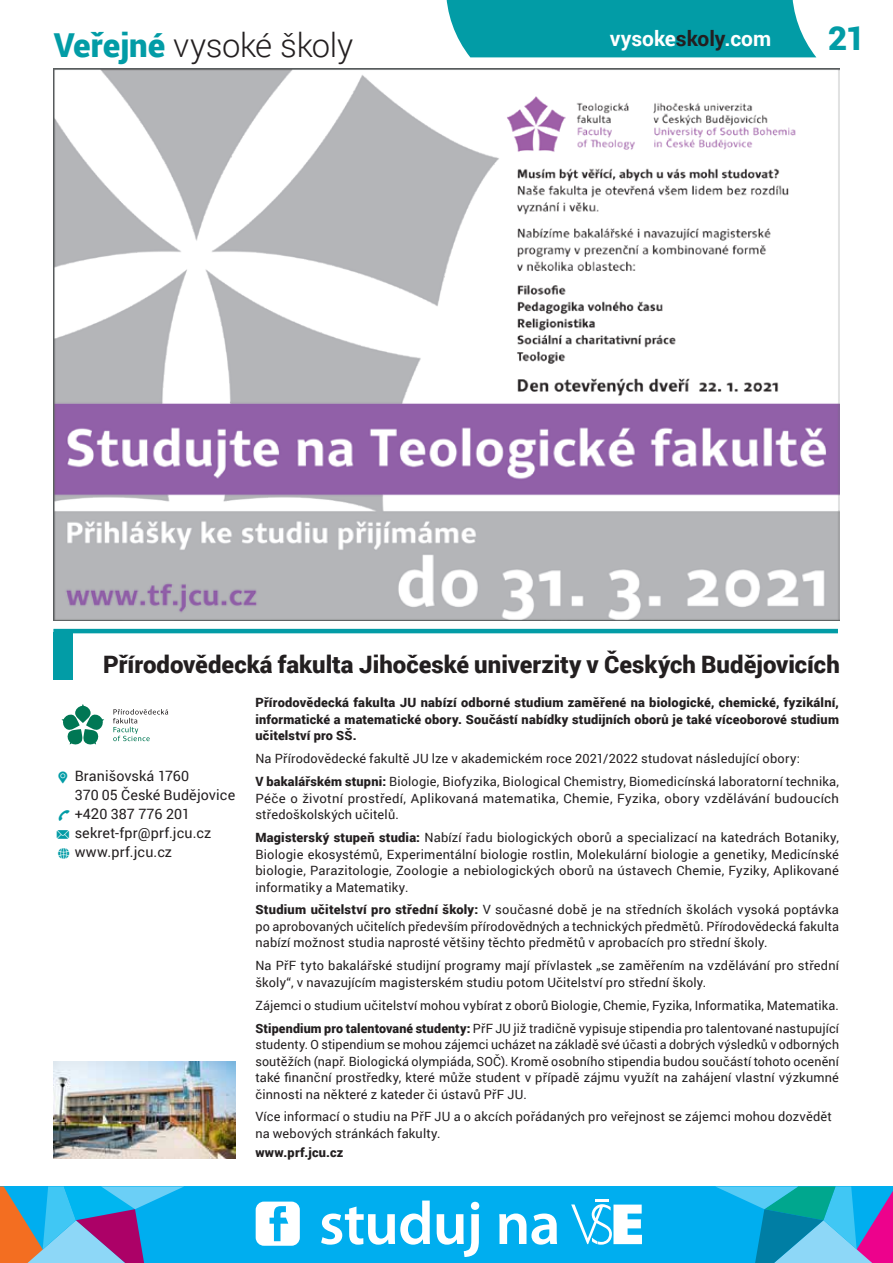
<style>
.page{position:relative;width:893px;height:1263px;background:#fff}
.page>*{position:absolute;margin:0;border:0;box-sizing:border-box;transform-origin:0 0}
.t1{font:600 61.2px "Myriad Pro";letter-spacing:-.015em;color:#fff}
.t2{font:300 33px "Roboto";letter-spacing:-.01em;color:#231f20}
.t3{font:900 33px "Roboto";color:#029ca6}
.t4{font:900 24px "Roboto";color:#231f20}
.t5{font:700 21px "Roboto";color:#fff}
.t6{font:14.25px "Roboto";letter-spacing:.01em;color:#231f20}
.t7{font:12.75px/16.5px "Roboto";letter-spacing:.015em;color:#231f20}
.t8{font:900 12.75px/16.5px "Roboto";letter-spacing:.015em;color:#231f20;text-align:justify}
.s1{font-weight:900;color:#029ca6}
.s2{color:#231f20}
.s3{font-weight:900}
.s4{font-family:"Panton Icons A Fill";font-weight:700;color:#029ca6}
.s5{font-family:"Panton Icons B Fill";font-weight:700;color:#029ca6}
.s6{font-size:15px}
</style>
<div class="page">
<div style="left:0;top:1186px;width:893px;height:77px;background:#00aeef"></div>
<hr style="left:595px;top:1199px;width:14px;height:3px;background:#fff">
<svg style="left:571px;top:1204px;width:71px;height:41px"></svg>
<svg style="left:256px;top:1201px;width:44px;height:45px"></svg>
<svg style="left:0;top:1186px;width:184px;height:77px"></svg>
<svg style="left:715px;top:1186px;width:178px;height:77px"></svg>
<div style="left:446px;top:0;width:370px;height:57px;background:#029ca6"></div>
<img style="left:54px;top:69px;width:785px;height:552px">
<hr style="left:53px;top:629px;width:785px;height:4px;background:#029ca6">
<svg style="left:113px;top:709px;width:55px;height:32px"></svg>
<svg style="left:62px;top:704px;width:42px;height:41px"></svg>
<div style="left:53px;top:632px;width:20px;height:48px;background:#029ca6"></div>
<img style="left:53px;top:1062px;width:182px;height:96px">
<h2 class="t2" style="left:54px;top:23px;width:301px"><span class="s1">Veřejné</span> vysoké školy</h2>
<h3 class="t5" style="left:610px;top:23px;width:163px">vysoke<span class="s2">skoly</span>.com</h3>
<h2 class="t3" style="left:828px;top:15px;width:39px">21</h2>
<h3 class="t4" style="left:103px;top:647px;width:738px">Přírodovědecká fakulta Jihočeské univerzity v Českých Budějovicích</h3>
<p class="t8" style="left:255px;top:694px;width:585px">Přírodovědecká fakulta JU nabízí odborné studium zaměřené na biologické, chemické, fyzikální, informatické a matematické obory. Součástí nabídky studijních oborů je také víceoborové studium učitelství pro SŠ.</p>
<p class="t7" style="left:255px;top:747px;width:585px;line-height:22.8px">Na Přírodovědecké fakultě JU lze v akademickém roce 2021/2022 studovat následující obory:<br><span class="s3">V bakalářském stupni:</span> Biologie, Biofyzika, Biological Chemistry, Biomedicínská laboratorní technika,</p>
<p class="t7" style="left:255px;top:789px;width:585px">Péče o životní prostředí, Aplikovaná matematika, Chemie, Fyzika, obory vzdělávání budoucích středoškolských učitelů.</p>
<p class="t7" style="left:255px;top:829px;width:585px;text-align:justify"><span class="s3">Magisterský stupeň studia:</span> Nabízí řadu biologických oborů a specializací na katedrách Botaniky, Biologie ekosystémů, Experimentální biologie rostlin, Molekulární biologie a genetiky, Medicínské biologie, Parazitologie, Zoologie a nebiologických oborů na ústavech Chemie, Fyziky, Aplikované informatiky a Matematiky.</p>
<p class="t7" style="left:255px;top:901px;width:585px;text-align:justify"><span class="s3">Studium učitelství pro střední školy:</span> V současné době je na středních školách vysoká poptávka po aprobovaných učitelích především přírodovědných a technických předmětů. Přírodovědecká fakulta nabízí možnost studia naprosté většiny těchto předmětů v aprobacích pro střední školy.</p>
<p class="t7" style="left:255px;top:957px;width:585px">Na PřF tyto bakalářské studijní programy mají přívlastek „se zaměřením na vzdělávání pro střední školy“, v navazujícím magisterském studiu potom Učitelství pro střední školy.</p>
<p class="t7" style="left:255px;top:993px;width:585px;line-height:23px">Zájemci o studium učitelství mohou vybírat z oborů Biologie, Chemie, Fyzika, Informatika, Matematika.<br><span class="s3">Stipendium pro talentované studenty:</span> PřF JU již tradičně vypisuje stipendia pro talentované nastupující</p>
<p class="t7" style="left:255px;top:1036px;width:585px;text-align:justify">studenty. O stipendium se mohou zájemci ucházet na základě své účasti a dobrých výsledků v odborných soutěžích (např. Biologická olympiáda, SOČ). Kromě osobního stipendia budou součástí tohoto ocenění také finanční prostředky, které může student v případě zájmu využít na zahájení vlastní výzkumné činnosti na některé z kateder či ústavů PřF JU.</p>
<p class="t7" style="left:255px;top:1108px;width:578px">Více informací o studiu na PřF JU a o akcích pořádaných pro veřejnost se zájemci mohou dozvědět na webových stránkách fakulty.</p>
<p class="t8" style="left:255px;top:1144px;width:89px">www.prf.jcu.cz</p>
<p class="t6" style="left:57px;top:765px;width:134px"><span class="s4">a</span> Branišovská 1760</p>
<p class="t6" style="left:75px;top:784px;width:162px">370 05 České Budějovice</p>
<p class="t6" style="left:56px;top:804px;width:136px"><span class="s5">v</span> +4<span class="s6">2</span>0 387 776 201</p>
<p class="t6" style="left:55px;top:823px;width:157px"><span class="s5">a</span> sekret-fpr@prf.jcu.cz</p>
<p class="t6" style="left:56px;top:842px;width:118px"><span class="s5">O</span> www.prf.jcu.cz</p>
<h1 class="t1" style="left:319px;top:1184px;width:243px">studuj na</h1>
</div>
